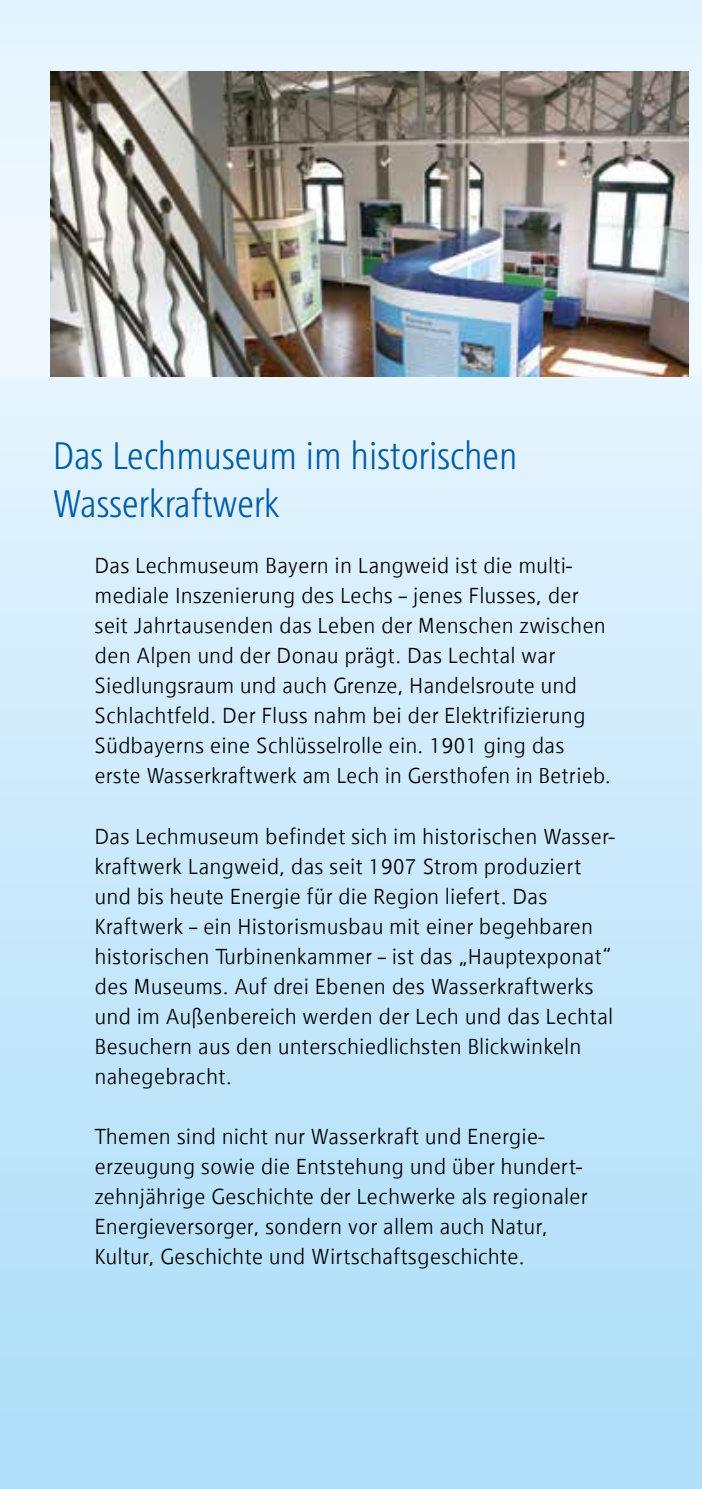
<style>
.page{position:relative;width:702px;height:1489px;background:#fff}
.page>*{position:absolute;margin:0;border:0;box-sizing:border-box;transform-origin:0 0}
.t1{font:300 condensed 40px/48px "RWE Headline";letter-spacing:-.01em;color:#005da9}
.t2{font:300 22.5px/30px "RWE Text";color:#000}
.t3{font:300 22.25px "RWE Text";color:#000}
</style>
<div class="page">
<div style="left:0;top:0;width:702px;height:376px;background:#e5f4fe"></div>
<div style="left:0;top:376px;width:702px;height:1112px;background:linear-gradient(to bottom,#e4f3fe,#acddf9)"></div>
<img style="left:50px;top:71px;width:638px;height:305px">
<h1 class="t1" style="left:53px;top:431px;width:466px">Das Lechmuseum im historischen<br>Wasserkraftwerk</h1>
<p class="t2" style="left:94px;top:550px;width:513px">Das Lechmuseum Bayern in Langweid ist die multi&shy;mediale Inszenierung des Lechs – jenes Flusses, der seit Jahrtausenden das Leben der Menschen zwischen den Alpen und der Donau prägt. Das Lechtal war Siedlungsraum und auch Grenze, Handelsroute und Schlachtfeld. Der Fluss nahm bei der Elektrifizierung Südbayerns eine Schlüsselrolle ein. 1901 ging das</p>
<p class="t3" style="left:94px;top:763px;width:518px">erste Wasserkraftwerk am Lech in Gersthofen in Betrieb.</p>
<p class="t2" style="left:94px;top:820px;width:521px">Das Lechmuseum befindet sich im historischen Wasser&shy;kraftwerk Langweid, das seit 1907 Strom produziert und bis heute Energie für die Region liefert. Das Kraftwerk – ein Historismusbau mit einer begehbaren historischen Turbinenkammer – ist das „Hauptexponat“ des Museums. Auf drei Ebenen des Wasserkraftwerks und im Außenbereich werden der Lech und das Lechtal Besuchern aus den unterschiedlichsten Blickwinkeln nahegebracht.</p>
<p class="t2" style="left:94px;top:1120px;width:494px">Themen sind nicht nur Wasserkraft und Energie&shy;erzeugung sowie die Entstehung und über hundert&shy;zehnjährige Geschichte der Lechwerke als regionaler Energieversorger, sondern vor allem auch Natur, Kultur, Geschichte und Wirtschaftsgeschichte.</p>
</div>
